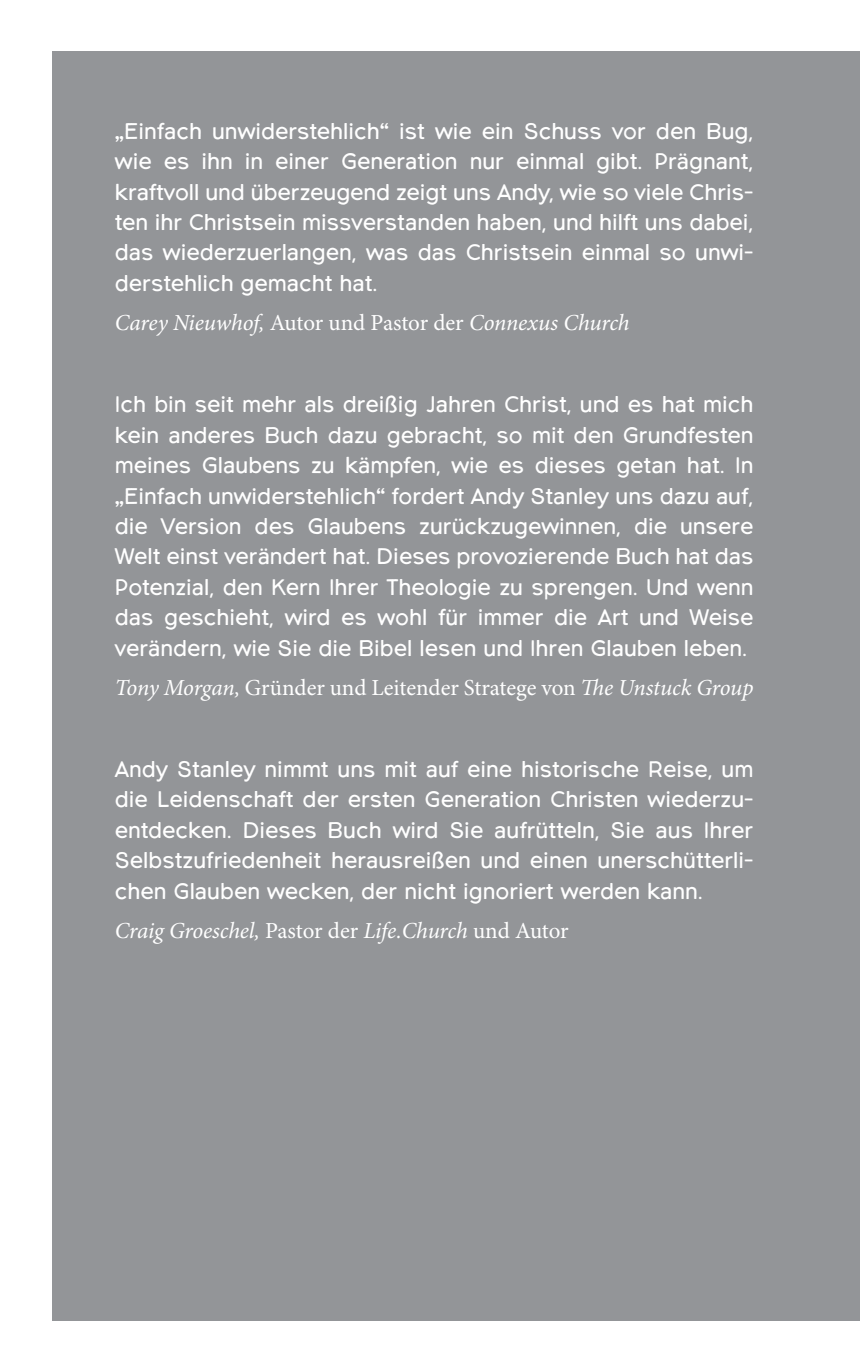
<style>
.page{position:relative;width:862px;height:1372px;background:#fff}
.page>*{position:absolute;margin:0;border:0;box-sizing:border-box;transform-origin:0 0}
.t1{font:italic 22.95px "Minion Pro";letter-spacing:-.01em;color:#fff}
.t2{font:22.95px "Minion Pro";color:#fff}
.t3{font:22.5px/30.4px "Northwoods";color:#fff;text-align:justify}
.s1{font-style:normal}
.s2{font-style:italic}
</style>
<div class="page">
<div style="left:52px;top:51px;width:806px;height:1269px;background:#939598"></div>
<p class="t3" style="left:115px;top:117px;width:639px">„Einfach unwiderstehlich“ ist wie ein Schuss vor den Bug, wie es ihn in einer Generation nur einmal gibt. Prägnant, kraftvoll und überzeugend zeigt uns Andy, wie so viele Chris&shy;ten ihr Christsein missverstanden haben, und hilft uns dabei, das wiederzuerlangen, was das Christsein einmal so unwi&shy;derstehlich gemacht hat.</p>
<p class="t1" style="left:115px;top:309px;width:516px">Carey Nieuwhof, <span class="s1">Autor und Pastor der</span> Connexus Church</p>
<p class="t3" style="left:115px;top:390px;width:639px">Ich bin seit mehr als dreißig Jahren Christ, und es hat mich kein anderes Buch dazu gebracht, so mit den Grundfesten meines Glaubens zu kämpfen, wie es dieses getan hat. In „Einfach unwiderstehlich“ fordert Andy Stanley uns dazu auf, die Version des Glaubens zurückzugewinnen, die unsere Welt einst verändert hat. Dieses provozierende Buch hat das Potenzial, den Kern Ihrer Theologie zu sprengen. Und wenn das geschieht, wird es wohl für immer die Art und Weise verändern, wie Sie die Bibel lesen und Ihren Glauben leben.</p>
<p class="t2" style="left:115px;top:674px;width:639px"><span class="s2">Tony Morgan,</span> Gründer und Leitender Stratege von <span class="s2">The Unstuck Group</span></p>
<p class="t3" style="left:115px;top:754px;width:639px">Andy Stanley nimmt uns mit auf eine historische Reise, um die Leidenschaft der ersten Generation Christen wiederzu&shy;entdecken. Dieses Buch wird Sie aufrütteln, Sie aus Ihrer Selbstzufriedenheit herausreißen und einen unerschütterli&shy;chen Glauben wecken, der nicht ignoriert werden kann.</p>
<p class="t1" style="left:115px;top:916px;width:455px">Craig Groeschel, <span class="s1">Pastor der</span> Life.Church <span class="s1">und Autor</span></p>
</div>
